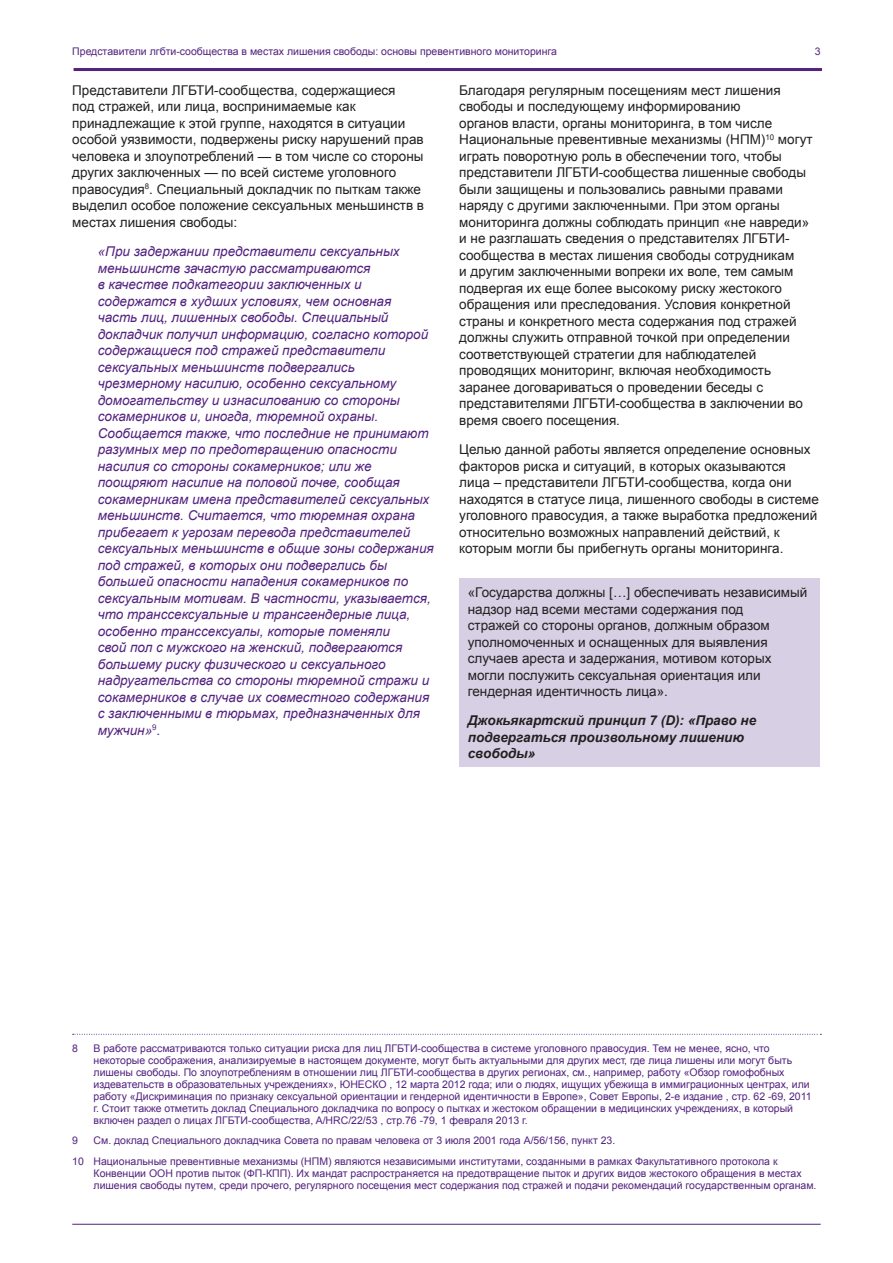
<style>
.page{position:relative;width:893px;height:1263px;background:#fff}
.page>*{position:absolute;margin:0;border:0;box-sizing:border-box;transform-origin:0 0}
.text{font:13.5px/16.5px "Arial";color:#231f20}
.quote{font:italic 13.5px/16.5px "Arial";color:#52227f}
.text-2{font:italic 700 13.5px/16.5px "Arial";color:#231f20}
.footnote_first{font:10.5px/12px "Arial";color:#52227f}
.footnote{font:10.5px/12px "Arial";color:#52227f}
.running_head{font:10.5px "Arial";color:#52227f}
.s1{font-style:normal}
</style>
<div class="page">
<hr style="left:72px;top:1224px;width:749px;height:1px;background:#52227f">
<hr style="left:74px;top:68px;width:748px;height:3px;background:#52227f">
<div style="left:459px;top:579px;width:361px;height:188px;background:#d7cfe4"></div>
<svg style="left:73px;top:1034px;width:748px;height:1px"></svg>
<p class="running_head" style="left:72px;top:44px;width:486px">Представители лгбти-сообщества в местах лишения свободы: основы превентивного мониторинга</p>
<p class="running_head" style="left:815px;top:44px;width:7px">3</p>
<p class="text" style="left:72px;top:82px;width:353px">Представители ЛГБТИ-сообщества, содержащиеся<br>под стражей, или лица, воспринимаемые как принадлежащие к этой группе, находятся в ситуации особой уязвимости, подвержены риску нарушений прав человека и злоупотреблений — в том числе со стороны других заключенных — по всей системе уголовного правосудия<sup>8</sup>. Специальный докладчик по пыткам также выделил особое положение сексуальных меньшинств в местах лишения свободы:</p>
<p class="quote" style="left:98px;top:243px;width:337px">«При задержании представители сексуальных меньшинств зачастую рассматриваются<br>в качестве подкатегории заключенных и содержатся в худших условиях, чем основная часть лиц, лишенных свободы. Специальный докладчик получил информацию, согласно которой содержащиеся под стражей представители сексуальных меньшинств подвергались чрезмерному насилию, особенно сексуальному домогательству и изнасилованию со стороны сокамерников и, иногда, тюремной охраны.<br>Сообщается также, что последние не принимают разумных мер по предотвращению опасности насилия со стороны сокамерников; или же поощряют насилие на половой почве, сообщая сокамерникам имена представителей сексуальных меньшинств. Считается, что тюремная охрана прибегает к угрозам перевода представителей сексуальных меньшинств в общие зоны содержания под стражей, в которых они подверглись бы большей опасности нападения сокамерников по сексуальным мотивам. В частности, указывается, что транссексуальные и трансгендерные лица, особенно транссексуалы, которые поменяли<br>свой пол с мужского на женский, подвергаются большему риску физического и сексуального надругательства со стороны тюремной стражи и сокамерников в случае их совместного содержания с заключенными в тюрьмах, предназначенных для мужчин»<sup>9</sup><span class="s1">.</span></p>
<p class="text" style="left:459px;top:82px;width:355px">Благодаря регулярным посещениям мест лишения свободы и последующему информированию<br>органов власти, органы мониторинга, в том числе Национальные превентивные механизмы (НПМ)<sup>10</sup> могут играть поворотную роль в обеспечении того, чтобы представители ЛГБТИ-сообщества лишенные свободы были защищены и пользовались равными правами наряду с другими заключенными. При этом органы мониторинга должны соблюдать принцип «не навреди» и не разглашать сведения о представителях ЛГБТИ&shy;сообщества в местах лишения свободы сотрудникам<br>и другим заключенными вопреки их воле, тем самым подвергая их еще более высокому риску жестокого обращения или преследования. Условия конкретной страны и конкретного места содержания под стражей должны служить отправной точкой при определении соответствующей стратегии для наблюдателей проводящих мониторинг, включая необходимость заранее договариваться о проведении беседы с представителями ЛГБТИ-сообщества в заключении во время своего посещения.</p>
<p class="text" style="left:459px;top:441px;width:361px">Целью данной работы является определение основных факторов риска и ситуаций, в которых оказываются лица – представители ЛГБТИ-сообщества, когда они находятся в статусе лица, лишенного свободы в системе уголовного правосудия, а также выработка предложений относительно возможных направлений действий, к которым могли бы прибегнуть органы мониторинга.</p>
<p class="text" style="left:468px;top:584px;width:341px">«Государства должны […] обеспечивать независимый надзор над всеми местами содержания под<br>стражей со стороны органов, должным образом уполномоченных и оснащенных для выявления случаев ареста и задержания, мотивом которых могли послужить сексуальная ориентация или гендерная идентичность лица».</p>
<p class="text-2" style="left:468px;top:713px;width:290px">Джокьякартский принцип 7 (D): «Право не подвергаться произвольному лишению свободы»</p>
<p class="footnote_first" style="left:72px;top:1042px;width:7px">8</p>
<p class="footnote_first" style="left:94px;top:1042px;width:720px">В работе рассматриваются только ситуации риска для лиц ЛГБТИ-сообщества в системе уголовного правосудия. Тем не менее, ясно, что некоторые соображения, анализируемые в настоящем документе, могут быть актуальными для других мест, где лица лишены или могут быть лишены свободы. По злоупотреблениям в отношении лиц ЛГБТИ-сообщества в других регионах, см., например, работу «Обзор гомофобных издевательств в образовательных учреждениях», ЮНЕСКО , 12 марта 2012 года; или о людях, ищущих убежища в иммиграционных центрах, или работу «Дискриминация по признаку сексуальной ориентации и гендерной идентичности в Европе», Совет Европы, 2-е издание , стр. 62 -69, 2011 г. Стоит также отметить доклад Специального докладчика по вопросу о пытках и жестоком обращении в медицинских учреждениях, в который включен раздел о лицах ЛГБТИ-сообщества, A/HRC/22/53 , стр.76 -79, 1 февраля 2013 г.</p>
<p class="footnote" style="left:72px;top:1134px;width:7px">9</p>
<p class="footnote" style="left:94px;top:1134px;width:523px">См. доклад Специального докладчика Совета по правам человека от 3 июля 2001 года А/56/156, пункт 23.</p>
<p class="footnote" style="left:94px;top:1155px;width:724px;text-indent:-21px">10 Национальные превентивные механизмы (НПМ) являются независимыми институтами, созданными в рамках Факультативного протокола к<br>Конвенции ООН против пыток (ФП-КПП). Их мандат распространяется на предотвращение пыток и других видов жестокого обращения в местах лишения свободы путем, среди прочего, регулярного посещения мест содержания под стражей и подачи рекомендаций государственным органам.</p>
</div>
